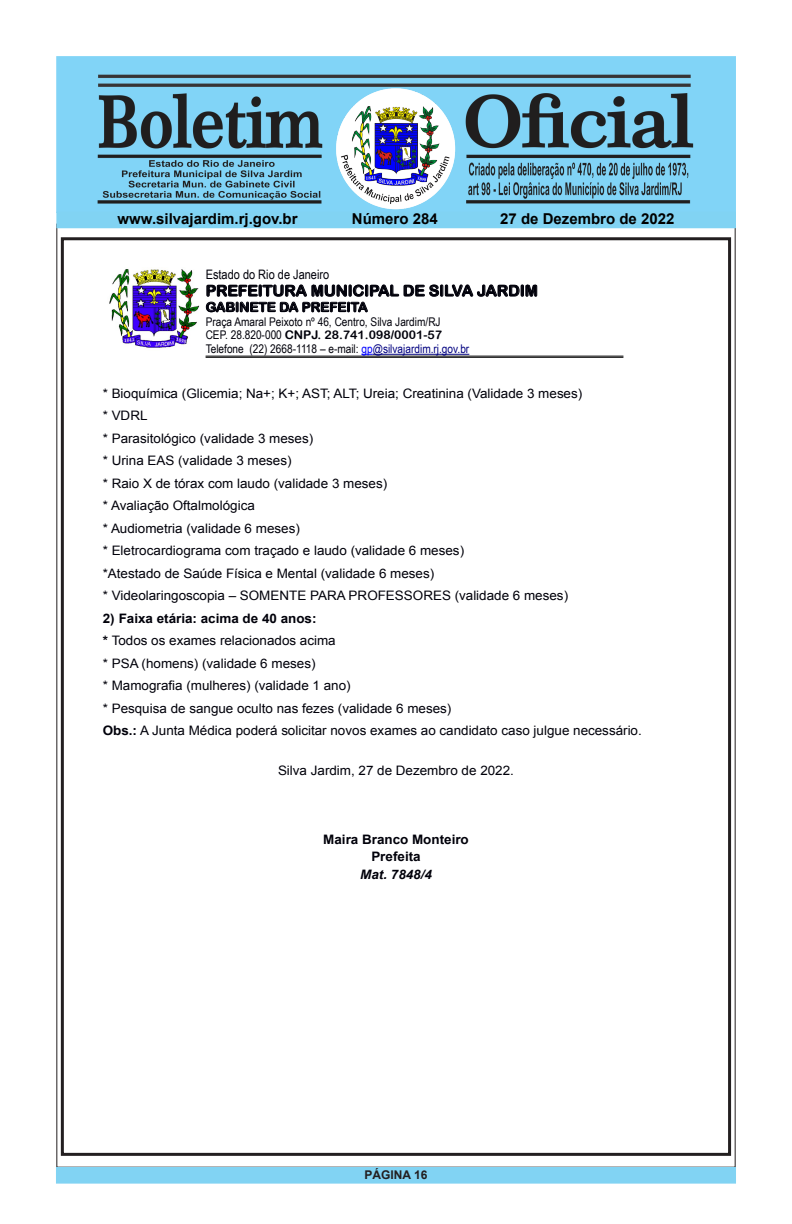
<style>
.page{position:relative;width:792px;height:1224px;background:#fff}
.page>*{position:absolute;margin:0;border:0;box-sizing:border-box;transform-origin:0 0}
.t1{font:15.2px "Arial Rounded MT Bold";color:#00000a}
.t2{font:700 15px "Arial";color:#000}
.t3{font:13.1px/22.5px "Arial";color:#00000a}
.t4{font:700 13.1px/17.2px "Arial";color:#00000a;text-align:center}
.t5{font:13.1px "Arial Narrow";color:#00000a}
.t6{font:13.1px "Arial Rounded MT Bold";color:#00000a}
.t7{font:italic 700 13.1px "Arial";color:#00000a}
.t8{font:12px "Arial Narrow";color:#00000a}
.t9{font:12px "Arial Rounded MT Bold";letter-spacing:-.005em;color:#00000a}
.t10{font:700 12px "Arial";color:#231f20}
.s1{font-family:"Arial Narrow"}
.s2{color:#00f}
.s3{color:#000080}
.s4{font-weight:700}
</style>
<div class="page">
<img style="left:57px;top:57px;width:678px;height:155px">
<div style="left:56px;top:1168px;width:680px;height:15px;background:#81d3f3"></div>
<div style="left:56px;top:1167px;width:680px;height:16px;border:1px solid #81d3f3"></div>
<div style="left:57px;top:212px;width:678px;height:16px;background:#81d3f3"></div>
<img style="left:109px;top:269px;width:91px;height:79px">
<hr style="left:206px;top:356px;width:417px;height:1px;background:#000">
<hr style="left:206px;top:357px;width:417px;height:1px;background:#000">
<hr style="left:373px;top:354px;width:96px;height:1px;background:#000080">
<div style="left:61px;top:237px;width:670px;height:919px;border:3px solid #231f20"></div>
<p class="t2" style="left:118px;top:208px;width:182px">www.silvajardim.rj.gov.br</p>
<p class="t2" style="left:352px;top:208px;width:87px">Número 284</p>
<p class="t2" style="left:500px;top:208px;width:176px">27 de Dezembro de 2022</p>
<p class="t5" style="left:206px;top:269px;width:125px">Estado do Rio de Janeiro</p>
<p class="t1" style="left:206px;top:282px;width:334px">PREFEITURA MUNICIPAL DE SILVA JARDIM</p>
<p class="t6" style="left:206px;top:299px;width:164px">GABINETE DA PREFEITA</p>
<p class="t8" style="left:206px;top:317px;width:236px">Praça Amaral Peixoto nº 46, Centro, Silva Jardim/RJ</p>
<p class="t9" style="left:206px;top:328px;width:238px"><span class="s1">CEP. 28.820-000</span> CNPJ. 28.741.098/0001-57</p>
<p class="t8" style="left:206px;top:345px;width:265px">Telefone (22) 2668-1118 – e-mail: <span class="s2">gp</span> <span class="s3">@silvajardim.rj.gov.br</span></p>
<p class="t3" style="left:103px;top:382px;width:481px">* Bioquímica (Glicemia; Na+; K+; AST; ALT; Ureia; Creatinina (Validade 3 meses) * VDRL<br>* Parasitológico (validade 3 meses)<br>* Urina EAS (validade 3 meses)<br>* Raio X de tórax com laudo (validade 3 meses)<br>* Avaliação Oftalmológica<br>* Audiometria (validade 6 meses)<br>* Eletrocardiograma com traçado e laudo (validade 6 meses)<br>*Atestado de Saúde Física e Mental (validade 6 meses)<br>* Videolaringoscopia – SOMENTE PARA PROFESSORES (validade 6 meses)</p>
<p class="t3" style="left:103px;top:607px;width:541px"><span class="s4">2) Faixa etária: acima de 40 anos:<br>*</span> Todos os exames relacionados acima<br>* PSA (homens) (validade 6 meses)<br>* Mamografia (mulheres) (validade 1 ano)<br>* Pesquisa de sangue oculto nas fezes (validade 6 meses)<br><span class="s4">Obs.:</span> A Junta Médica poderá solicitar novos exames ao candidato caso julgue necessário.</p>
<p class="t3" style="left:278px;top:760px;width:237px">Silva Jardim, 27 de Dezembro de 2022.</p>
<p class="t4" style="left:323px;top:831px;width:147px">Maira Branco Monteiro<br>Prefeita</p>
<p class="t7" style="left:360px;top:866px;width:73px">Mat. 7848/4</p>
<p class="t10" style="left:365px;top:1166px;width:64px">PÁGINA 16</p>
</div>
